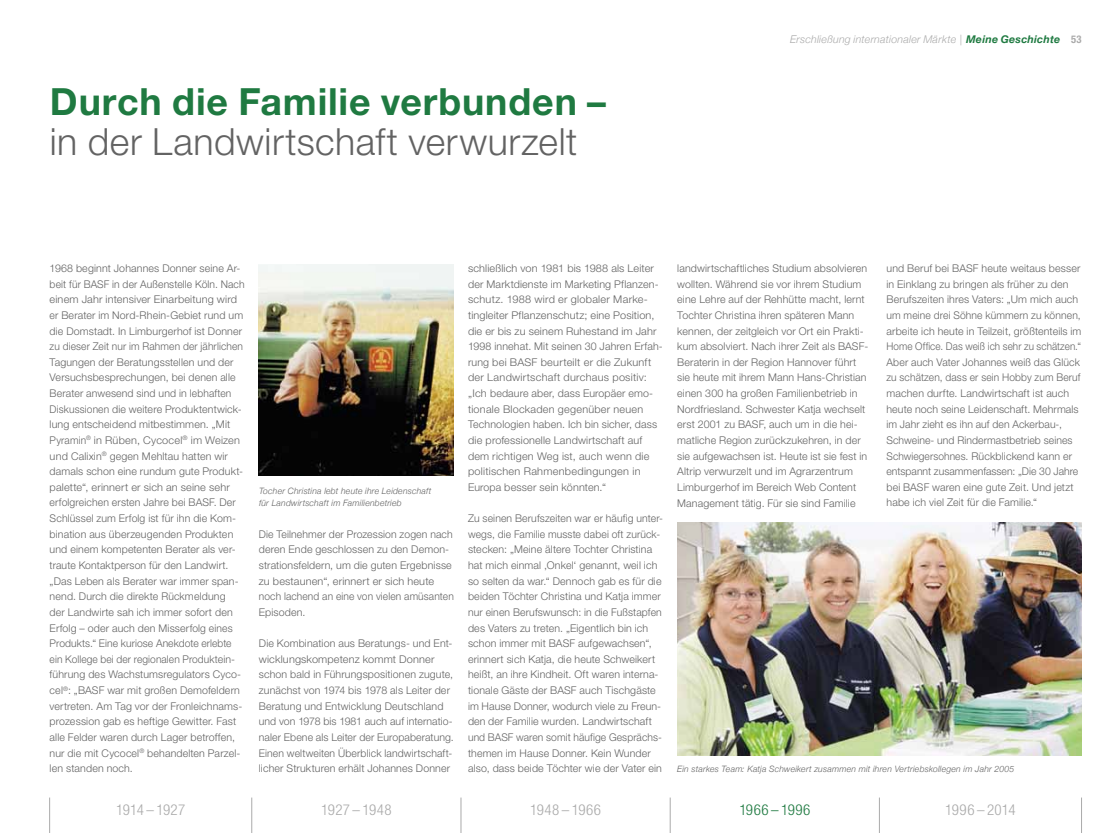
<style>
.page{position:relative;width:1117px;height:833px;background:#fff}
.page>*{position:absolute;margin:0;border:0;box-sizing:border-box;transform-origin:0 0}
.t1{font:300 37.5px "Helvetica Neue LT Std";letter-spacing:.015em;color:#636363}
.t2{font:700 37.5px "Helvetica Neue LT Std";letter-spacing:.025em;color:#1f7a41}
.t3{font:300 condensed 15px "Helvetica Neue LT Std";letter-spacing:.01em;color:#aaa}
.t4{font:300 condensed 15px "Helvetica Neue LT Std";letter-spacing:-.015em;color:#aaa}
.t5{font:300 condensed 15px "Helvetica Neue LT Std";letter-spacing:.03em;color:#aaa}
.t6{font:300 condensed 15px "Helvetica Neue LT Std";letter-spacing:.03em;color:#1f7a41}
.t7{font:300 10.62px/15.6px "Helvetica Neue LT Std";letter-spacing:.015em;color:#636363}
.t8{font:italic 300 10.62px "Helvetica Neue";letter-spacing:.025em;color:#aaa}
.t9{font:700 condensed 10.62px "Helvetica Neue LT Std";color:#aaa}
.t10{font:italic 300 8.75px/12.5px "Helvetica Neue";letter-spacing:.025em;color:#636363}
.s1{font-weight:700;color:#1f7a41}
</style>
<div class="page">
<img style="left:677px;top:522px;width:404px;height:233px">
<img style="left:259px;top:264px;width:195px;height:211px">
<hr style="left:49px;top:797px;width:1px;height:36px;background:#aaa">
<hr style="left:251px;top:797px;width:1px;height:36px;background:#aaa">
<hr style="left:460px;top:797px;width:1px;height:36px;background:#aaa">
<hr style="left:669px;top:797px;width:1px;height:36px;background:#aaa">
<hr style="left:878px;top:797px;width:1px;height:36px;background:#aaa">
<hr style="left:1080px;top:797px;width:1px;height:36px;background:#aaa">
<h1 class="t2" style="left:50px;top:79px;width:557px">Durch die Familie verbunden –</h1>
<h1 class="t1" style="left:50px;top:119px;width:528px">in der Landwirtschaft verwurzelt</h1>
<p class="t8" style="left:789px;top:32px;width:271px">Erschließung internationaler Märkte | <span class="s1">Meine Geschichte</span></p>
<p class="t9" style="left:1070px;top:32px;width:12px">53</p>
<p class="t7" style="left:50px;top:260px;width:196px">1968 beginnt Johannes Donner seine Ar&shy;beit für BASF in der Außenstelle Köln. Nach einem Jahr intensiver Einarbeitung wird er Berater im Nord-Rhein-Gebiet rund um die Domstadt. In Limburgerhof ist Donner zu dieser Zeit nur im Rahmen der jährlichen Tagungen der Beratungsstellen und der Versuchsbesprechungen, bei denen alle Berater anwesend sind und in lebhaften Diskussionen die weitere Produktentwick&shy;lung entscheidend mitbestimmen. „Mit Pyramin<sup>®</sup> in Rüben, Cycocel<sup>®</sup> im Weizen und Calixin<sup>®</sup> gegen Mehltau hatten wir damals schon eine rundum gute Produkt&shy;palette“, erinnert er sich an seine sehr erfolgreichen ersten Jahre bei BASF. Der Schlüssel zum Erfolg ist für ihn die Kom&shy;bination aus überzeugenden Produkten und einem kompetenten Berater als ver&shy;traute Kontaktperson für den Landwirt. „Das Leben als Berater war immer span&shy;nend. Durch die direkte Rückmeldung<br>der Landwirte sah ich immer sofort den Erfolg – oder auch den Misserfolg eines Produkts.“ Eine kuriose Anekdote erlebte ein Kollege bei der regionalen Produktein&shy;führung des Wachstumsregulators Cyco&shy;cel<sup>®</sup>: „BASF war mit großen Demofeldern vertreten. Am Tag vor der Fronleichnams&shy;prozession gab es heftige Gewitter. Fast alle Felder waren durch Lager betroffen, nur die mit Cycocel<sup>®</sup> behandelten Parzel&shy;len standen noch.</p>
<p class="t10" style="left:259px;top:484px;width:174px">Tocher Christina lebt heute ihre Leidenschaft für Landwirtschaft im Familienbetrieb</p>
<p class="t7" style="left:259px;top:526px;width:196px">Die Teilnehmer der Prozession zogen nach deren Ende geschlossen zu den Demon&shy;strationsfeldern, um die guten Ergebnisse zu bestaunen“, erinnert er sich heute noch lachend an eine von vielen amüsanten Episoden.</p>
<p class="t7" style="left:259px;top:635px;width:196px">Die Kombination aus Beratungs- und Ent&shy;wicklungskompetenz kommt Donner schon bald in Führungspositionen zugute, zunächst von 1974 bis 1978 als Leiter der Beratung und Entwicklung Deutschland und von 1978 bis 1981 auch auf internatio&shy;naler Ebene als Leiter der Europaberatung.<br>Einen weltweiten Überblick landwirtschaft&shy;licher Strukturen erhält Johannes Donner</p>
<p class="t7" style="left:468px;top:260px;width:196px">schließlich von 1981 bis 1988 als Leiter der Marktdienste im Marketing Pflanzen&shy;schutz. 1988 wird er globaler Marke&shy;tingleiter Pflanzenschutz; eine Position, die er bis zu seinem Ruhestand im Jahr 1998 innehat. Mit seinen 30 Jahren Erfah&shy;rung bei BASF beurteilt er die Zukunft der Landwirtschaft durchaus positiv: „Ich bedaure aber, dass Europäer emo&shy;tionale Blockaden gegenüber neuen Technologien haben. Ich bin sicher, dass die professionelle Landwirtschaft auf dem richtigen Weg ist, auch wenn die politischen Rahmenbedingungen in Europa besser sein könnten.“</p>
<p class="t7" style="left:468px;top:510px;width:196px">Zu seinen Berufszeiten war er häufig unter&shy;wegs, die Familie musste dabei oft zurück&shy;stecken: „Meine ältere Tochter Christina hat mich einmal ‚Onkel‘ genannt, weil ich so selten da war.“ Dennoch gab es für die beiden Töchter Christina und Katja immer nur einen Berufswunsch: in die Fußstapfen des Vaters zu treten. „Eigentlich bin ich schon immer mit BASF aufgewachsen“, erinnert sich Katja, die heute Schweikert heißt, an ihre Kindheit. Oft waren interna&shy;tionale Gäste der BASF auch Tischgäste im Hause Donner, wodurch viele zu Freun&shy;den der Familie wurden. Landwirtschaft und BASF waren somit häufige Gesprächs&shy;themen im Hause Donner. Kein Wunder also, dass beide Töchter wie der Vater ein</p>
<p class="t7" style="left:677px;top:260px;width:192px">landwirtschaftliches Studium absolvieren wollten. Während sie vor ihrem Studium eine Lehre auf der Rehhütte macht, lernt Tochter Christina ihren späteren Mann kennen, der zeitgleich vor Ort ein Prakti&shy;kum absolviert. Nach ihrer Zeit als BASF-Beraterin in der Region Hannover führt sie heute mit ihrem Mann Hans-Christian einen 300 ha großen Familienbetrieb in Nordfriesland. Schwester Katja wechselt erst 2001 zu BASF, auch um in die hei&shy;matliche Region zurückzukehren, in der sie aufgewachsen ist. Heute ist sie fest in Altrip verwurzelt und im Agrarzentrum Limburgerhof im Bereich Web Content Management tätig. Für sie sind Familie</p>
<p class="t7" style="left:886px;top:260px;width:196px">und Beruf bei BASF heute weitaus besser in Einklang zu bringen als früher zu den Berufszeiten ihres Vaters: „Um mich auch um meine drei Söhne kümmern zu können, arbeite ich heute in Teilzeit, größtenteils im Home Office. Das weiß ich sehr zu schätzen.“ Aber auch Vater Johannes weiß das Glück zu schätzen, dass er sein Hobby zum Beruf machen durfte. Landwirtschaft ist auch heute noch seine Leidenschaft. Mehrmals im Jahr zieht es ihn auf den Ackerbau-, Schweine- und Rindermastbetrieb seines Schwiegersohnes. Rückblickend kann er entspannt zusammenfassen: „Die 30 Jahre bei BASF waren eine gute Zeit. Und jetzt habe ich viel Zeit für die Familie.“</p>
<p class="t10" style="left:677px;top:762px;width:338px">Ein starkes Team: Katja Schweikert zusammen mit ihren Vertriebskollegen im Jahr 2005</p>
<h2 class="t4" style="left:116px;top:801px;width:71px">1914 – 1927</h2>
<h2 class="t3" style="left:321px;top:801px;width:72px">1927 – 1948</h2>
<h2 class="t5" style="left:530px;top:801px;width:72px">1948 – 1966</h2>
<h2 class="t6" style="left:739px;top:801px;width:72px">1966 – 1996</h2>
<h2 class="t3" style="left:945px;top:801px;width:72px">1996 – 2014</h2>
</div>
